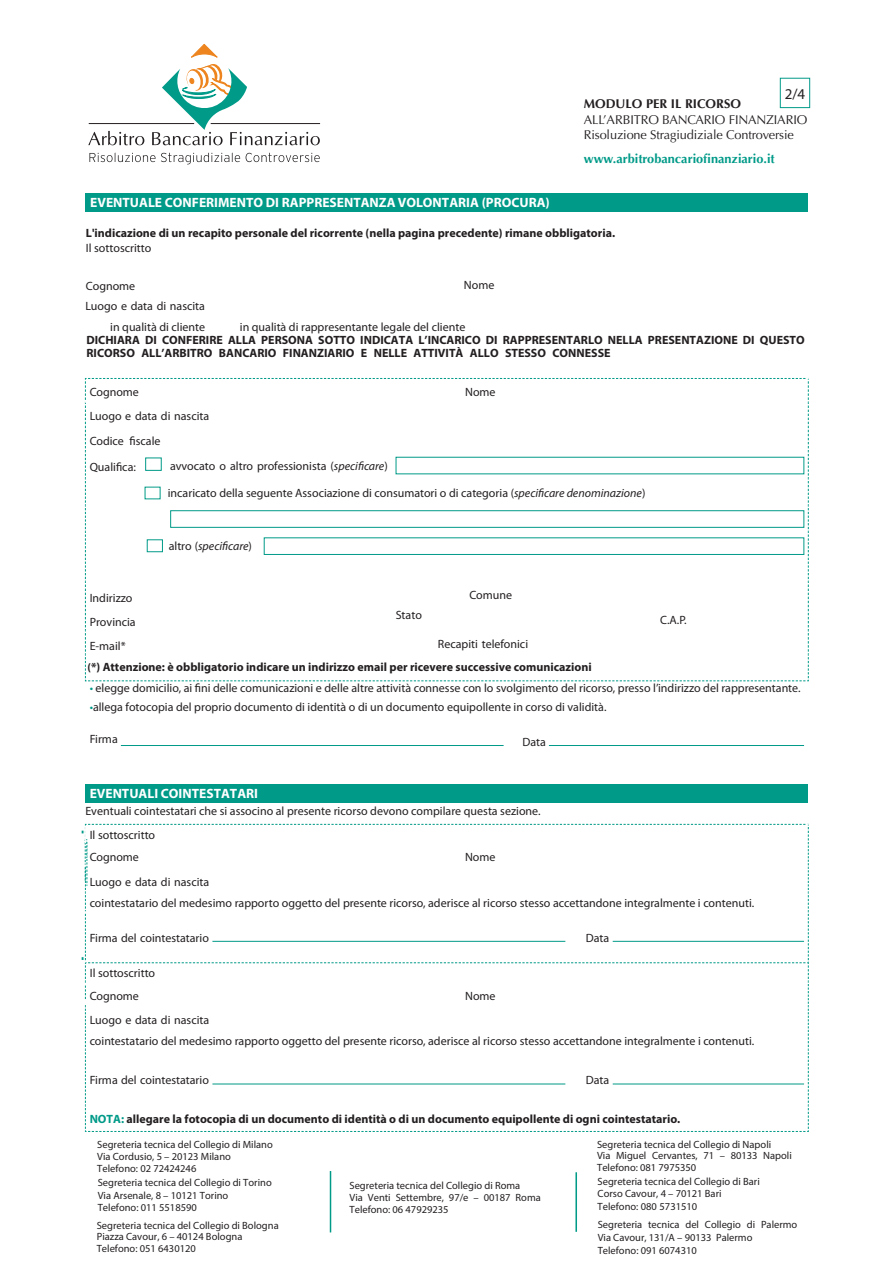
<style>
.page{position:relative;width:893px;height:1263px;background:#fff}
.page>*{position:absolute;margin:0;border:0;box-sizing:border-box;transform-origin:0 0}
.t1{font:15px "Myriad Pro";color:#231f20}
.t2{font:700 13.5px "Myriad Pro";color:#fff}
.t3{font:12.75px/15.3px "Optima LT Std";letter-spacing:-.01em;color:#231f20}
.t4{font:700 12.75px "Optima LT Std";color:#009a88}
.t5{font:700 12.75px "Optima LT Std";color:#231f20}
.t6{font:12px/22.4px "Myriad Pro";color:#231f20}
.t7{font:700 12px/12.8px "Myriad Pro";color:#231f20}
.t8{font:italic 12px "Myriad Pro";color:#231f20}
.t9{font:10.5px/11.9px "Myriad Pro";color:#231f20}
.s1{font-weight:400}
.s2{font-style:italic}
.s3{font-style:normal}
.s4{font-size:11.25px}
.s5{color:#009a88}
</style>
<div class="page">
<hr style="left:89px;top:123px;width:105px;height:1px;background:#231f20">
<svg style="left:88px;top:131px;width:56px;height:14px"></svg>
<svg style="left:89px;top:153px;width:151px;height:11px"></svg>
<svg style="left:246px;top:153px;width:74px;height:9px"></svg>
<svg style="left:152px;top:44px;width:168px;height:101px"></svg>
<div style="left:780px;top:78px;width:30px;height:30px;border:1px solid #009a88"></div>
<hr style="left:121px;top:745px;width:383px;height:1px;background:#009a88">
<hr style="left:549px;top:745px;width:255px;height:1px;background:#009a88">
<hr style="left:330px;top:1171px;width:1px;height:61px;background:#009a88">
<hr style="left:576px;top:1172px;width:1px;height:60px;background:#009a88">
<div style="left:85px;top:193px;width:723px;height:19px;background:#009a88"></div>
<div style="left:85px;top:784px;width:723px;height:19px;background:#009a88"></div>
<svg style="left:85px;top:378px;width:724px;height:304px"></svg>
<svg style="left:82px;top:824px;width:727px;height:308px"></svg>
<p class="t1" style="left:785px;top:84px;width:22px">2/4</p>
<p class="t5" style="left:584px;top:96px;width:159px">MODULO PER IL RICORSO</p>
<p class="t3" style="left:584px;top:112px;width:225px">ALL’ARBITRO BANCARIO FINANZIARIO<br>Risoluzione Stragiudiziale Controversie</p>
<p class="t4" style="left:584px;top:151px;width:193px">www.arbitrobancariofinanziario.it</p>
<p class="t2" style="left:90px;top:193px;width:461px">EVENTUALE CONFERIMENTO DI RAPPRESENTANZA VOLONTARIA (PROCURA)</p>
<p class="t7" style="left:86px;top:225px;width:531px;line-height:15px">L'indicazione di un recapito personale del ricorrente (nella pagina precedente) rimane obbligatoria.<br><span class="s1">Il sottoscritto</span></p>
<p class="t6" style="left:86px;top:275px;width:51px">Cognome</p>
<p class="t6" style="left:464px;top:274px;width:32px">Nome</p>
<p class="t6" style="left:85px;top:295px;width:121px">Luogo e data di nascita</p>
<h6 class="t6" style="left:110px;top:316px;width:96px">in qualità di cliente</h6>
<h6 class="t7" style="left:86px;top:321px;width:720px;text-indent:153px"><span class="s1">in qualità di rappresentante legale del cliente<br></span>DICHIARA DI CONFERIRE ALLA PERSONA SOTTO INDICATA L’INCARICO DI RAPPRESENTARLO NELLA PRESENTAZIONE DI QUESTO<br>RICORSO ALL’ARBITRO BANCARIO FINANZIARIO E NELLE ATTIVITÀ ALLO STESSO CONNESSE</h6>
<p class="t6" style="left:90px;top:381px;width:51px">Cognome</p>
<p class="t6" style="left:465px;top:381px;width:32px">Nome</p>
<p class="t6" style="left:90px;top:404px;width:121px;line-height:24.3px">Luogo e data di nascita<br>Codice fiscale</p>
<p class="t6" style="left:90px;top:456px;width:48px">Qualifica:</p>
<p class="t6" style="left:170px;top:454px;width:219px">avvocato o altro professionista (<span class="s2">specificare</span>)</p>
<p class="t6" style="left:168px;top:481px;width:479px">incaricato della seguente Associazione di consumatori o di categoria (<span class="s2">specificare denominazione</span>)</p>
<p class="t6" style="left:90px;top:587px;width:44px">Indirizzo</p>
<p class="t8" style="left:169px;top:539px;width:85px"><span class="s3">altro (</span>specificare<span class="s3">)</span></p>
<p class="t6" style="left:469px;top:584px;width:44px">Comune</p>
<p class="t6" style="left:396px;top:603px;width:28px">Stato</p>
<p class="t6" style="left:660px;top:608px;width:28px">C.A.P.</p>
<p class="t6" style="left:90px;top:611px;width:48px">Provincia</p>
<h6 class="t7" style="left:88px;top:660px;width:506px"><span class="s4">(</span>*) Attenzione: è obbligatorio indicare un indirizzo email per ricevere successive comunicazioni</h6>
<p class="t6" style="left:90px;top:677px;width:712px"><span class="s5">•</span> elegge domicilio, ai fini delle comunicazioni e delle altre attività connesse con lo svolgimento del ricorso, presso l’indirizzo del rappresentante.</p>
<p class="t6" style="left:90px;top:695px;width:518px"><span class="s5">•</span>allega fotocopia del proprio documento di identità o di un documento equipollente in corso di validità.</p>
<p class="t6" style="left:90px;top:727px;width:30px">Firma</p>
<p class="t6" style="left:522px;top:730px;width:25px">Data</p>
<p class="t6" style="left:90px;top:634px;width:37px">E-mail*</p>
<p class="t6" style="left:438px;top:632px;width:92px">Recapiti telefonici</p>
<p class="t2" style="left:90px;top:785px;width:170px">EVENTUALI COINTESTATARI</p>
<p class="t6" style="left:85px;top:800px;width:457px">Eventuali cointestatari che si associno al presente ricorso devono compilare questa sezione.</p>
<p class="t6" style="left:90px;top:823px;width:67px">Il sottoscritto<br>Cognome</p>
<p class="t6" style="left:465px;top:846px;width:32px">Nome</p>
<p class="t6" style="left:90px;top:871px;width:666px;line-height:21.1px">Luogo e data di nascita<br>cointestatario del medesimo rapporto oggetto del presente ricorso, aderisce al ricorso stesso accettandone integralmente i contenuti.</p>
<p class="t6" style="left:90px;top:926px;width:121px">Firma del cointestatario</p>
<p class="t6" style="left:586px;top:926px;width:25px">Data</p>
<p class="t6" style="left:90px;top:962px;width:67px">Il sottoscritto<br>Cognome</p>
<p class="t6" style="left:465px;top:984px;width:32px">Nome</p>
<p class="t6" style="left:90px;top:1009px;width:666px;line-height:21.1px">Luogo e data di nascita<br>cointestatario del medesimo rapporto oggetto del presente ricorso, aderisce al ricorso stesso accettandone integralmente i contenuti.</p>
<p class="t6" style="left:90px;top:1069px;width:121px">Firma del cointestatario</p>
<p class="t6" style="left:586px;top:1069px;width:25px">Data</p>
<h6 class="t7" style="left:90px;top:1112px;width:592px"><span class="s5">NOTA:</span> allegare la fotocopia di un documento di identità o di un documento equipollente di ogni cointestatario.</h6>
<p class="t9" style="left:97px;top:1138px;width:177px">Segreteria tecnica del Collegio di Milano</p>
<p class="t9" style="left:597px;top:1138px;width:176px">Segreteria tecnica del Collegio di Napoli</p>
<p class="t9" style="left:97px;top:1150px;width:135px">Via Cordusio, 5 – 20123 Milano</p>
<p class="t9" style="left:597px;top:1150px;width:196px">Via Miguel Cervantes, 71 – 80133 Napoli</p>
<p class="t9" style="left:97px;top:1162px;width:101px">Telefono: 02 72424246</p>
<p class="t9" style="left:597px;top:1161px;width:101px">Telefono: 081 7975350</p>
<p class="t9" style="left:98px;top:1176px;width:175px;line-height:12.6px">Segreteria tecnica del Collegio di Torino<br>Via Arsenale, 8 – 10121 Torino</p>
<p class="t9" style="left:350px;top:1180px;width:193px">Segreteria tecnica del Collegio di Roma<br>Via Venti Settembre, 97/e – 00187 Roma</p>
<p class="t9" style="left:598px;top:1176px;width:164px">Segreteria tecnica del Collegio di Bari<br>Corso Cavour, 4 – 70121 Bari</p>
<p class="t9" style="left:98px;top:1202px;width:101px">Telefono: 011 5518590</p>
<p class="t9" style="left:350px;top:1203px;width:101px">Telefono: 06 47929235</p>
<p class="t9" style="left:598px;top:1200px;width:101px">Telefono: 080 5731510</p>
<p class="t9" style="left:97px;top:1219px;width:183px">Segreteria tecnica del Collegio di Bologna</p>
<p class="t9" style="left:598px;top:1219px;width:201px">Segreteria tecnica del Collegio di Palermo</p>
<p class="t9" style="left:97px;top:1230px;width:147px">Piazza Cavour, 6 – 40124 Bologna</p>
<p class="t9" style="left:598px;top:1231px;width:156px">Via Cavour, 131/A – 90133 Palermo</p>
<p class="t9" style="left:97px;top:1242px;width:101px">Telefono: 051 6430120</p>
<p class="t9" style="left:598px;top:1244px;width:101px">Telefono: 091 6074310</p>
</div>
